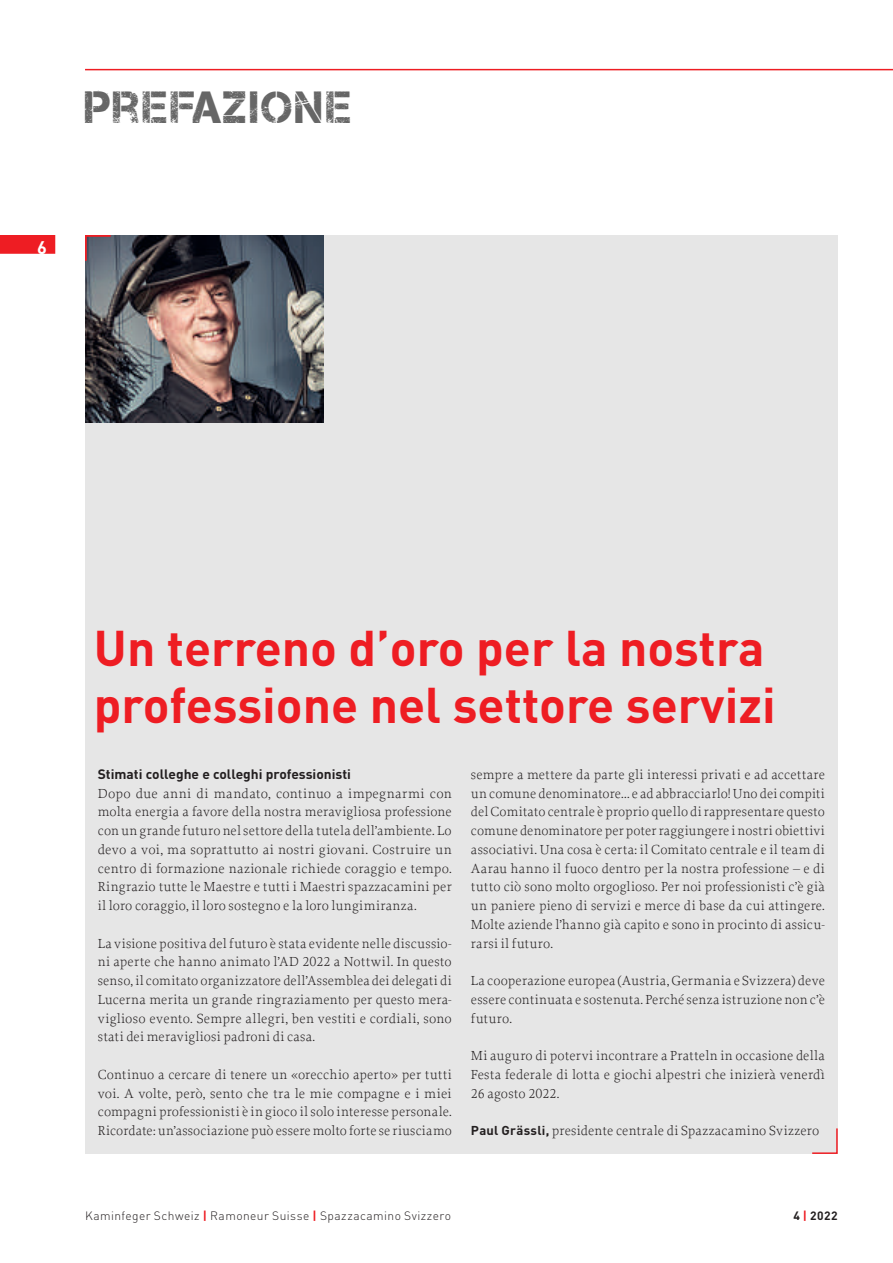
<style>
.page{position:relative;width:893px;height:1263px;background:#fff}
.page>*{position:absolute;margin:0;border:0;box-sizing:border-box;transform-origin:0 0}
.t1{font:700 49.5px/56.2px "DIN Pro";color:#ee1d23}
.t2{font:45px "Captureit";letter-spacing:.065em;color:#666}
.t3{font:700 18px "DIN Pro";color:#fff}
.t4{font:300 13.8px/18.8px "Proforma";letter-spacing:.015em;color:#231f20;text-align:justify}
.t5{font:300 13.8px/18.8px "Proforma";letter-spacing:.015em;color:#231f20;text-align:justify;scale:1.04 1}
.t6{font:700 13.5px "DIN Pro";color:#231f20}
.t7{font:300 12px "DIN Pro";letter-spacing:.035em;color:#231f20}
.t8{font:700 12px "DIN Pro";color:#231f20}
.s1{font-family:"DIN Pro";font-weight:700;font-size:12.75px}
.s2{font-weight:700;color:#ee1d23}
.s3{color:#ee1d23}
</style>
<div class="page">
<div style="left:0;top:235px;width:55px;height:19px;background:#ee1d23"></div>
<hr style="left:85px;top:69px;width:808px;height:1px;background:#ee1d23">
<div style="left:85px;top:235px;width:753px;height:919px;background:#e6e6e6"></div>
<svg style="left:812px;top:1128px;width:26px;height:26px"></svg>
<img style="left:85px;top:235px;width:238px;height:188px">
<svg style="left:85px;top:235px;width:27px;height:27px"></svg>
<h2 class="t2" style="left:85px;top:81px;width:268px">PREFAZIONE</h2>
<h3 class="t3" style="left:37px;top:240px;width:11px">6</h3>
<h1 class="t1" style="left:94px;top:625px;width:683px">Un terreno d’oro per la nostra professione nel settore servizi</h1>
<p class="t6" style="left:98px;top:768px;width:255px">Stimati colleghe e colleghi professionisti</p>
<p class="t5" style="left:98px;top:785px;width:342px">Dopo due anni di mandato, continuo a impegnarmi con molta energia a favore della nostra meravigliosa professione con un grande futuro nelsettore della tutela dell’ambiente. Lo devo a voi, ma soprattutto ai nostri giovani. Costruire un centro di formazione nazionale richiede coraggio e tempo.<br>Ringrazio tutte le Maestre e tutti i Maestri spazzacamini per il loro coraggio, il loro sostegno e la loro lungimiranza.</p>
<p class="t4" style="left:98px;top:935px;width:355px">La visione positiva del futuro è stata evidente nelle discussio&shy;ni aperte che hanno animato l’AD 2022 a Nottwil. In questo senso, il comitato organizzatore dell’Assemblea dei delegati di Lucerna merita un grande ringraziamento per questo mera&shy;viglioso evento. Sempre allegri, ben vestiti e cordiali, sono stati dei meravigliosi padroni di casa.</p>
<p class="t4" style="left:98px;top:1066px;width:356px">Continuo a cercare di tenere un «orecchio aperto» per tutti voi. A volte, però, sento che tra le mie compagne e i miei compagni professionisti è in gioco ilsolo interesse personale.<br>Ricordate: un’associazione può essere molto forte se riusciamo</p>
<p class="t4" style="left:471px;top:766px;width:356px">sempre a mettere da parte gli interessi privati e ad accettare un comune denominatore... e ad abbracciarlo! Uno dei compiti delComitato centrale è proprio quello dirappresentare questo comune denominatore per poterraggiungere i nostri obiettivi associativi. Una cosa è certa: il Comitato centrale e il team di Aarau hanno il fuoco dentro per la nostra professione – e di tutto ciò sono molto orgoglioso. Per noi professionisti c’è già un paniere pieno di servizi e merce di base da cui attingere.<br>Molte aziende l’hanno già capito e sono in procinto di assicu&shy;rarsi il futuro.</p>
<p class="t4" style="left:471px;top:973px;width:356px">La cooperazione europea (Austria,Germania e Svizzera) deve essere continuata e sostenuta. Perché senza istruzione non c’è futuro.</p>
<p class="t4" style="left:471px;top:1048px;width:356px">Mi auguro di potervi incontrare a Pratteln in occasione della Festa federale di lotta e giochi alpestri che inizierà venerdì 26 agosto 2022.</p>
<p class="t4" style="left:471px;top:1123px;width:350px"><span class="s1">Paul Grässli,</span> presidente centrale di Spazzacamino Svizzero</p>
<p class="t7" style="left:85px;top:1209px;width:368px">Kaminfeger Schweiz <span class="s2">|</span> Ramoneur Suisse <span class="s2">|</span> Spazzacamino Svizzero</p>
<p class="t8" style="left:793px;top:1211px;width:46px">4 <span class="s3">|</span> 2022</p>
</div>
